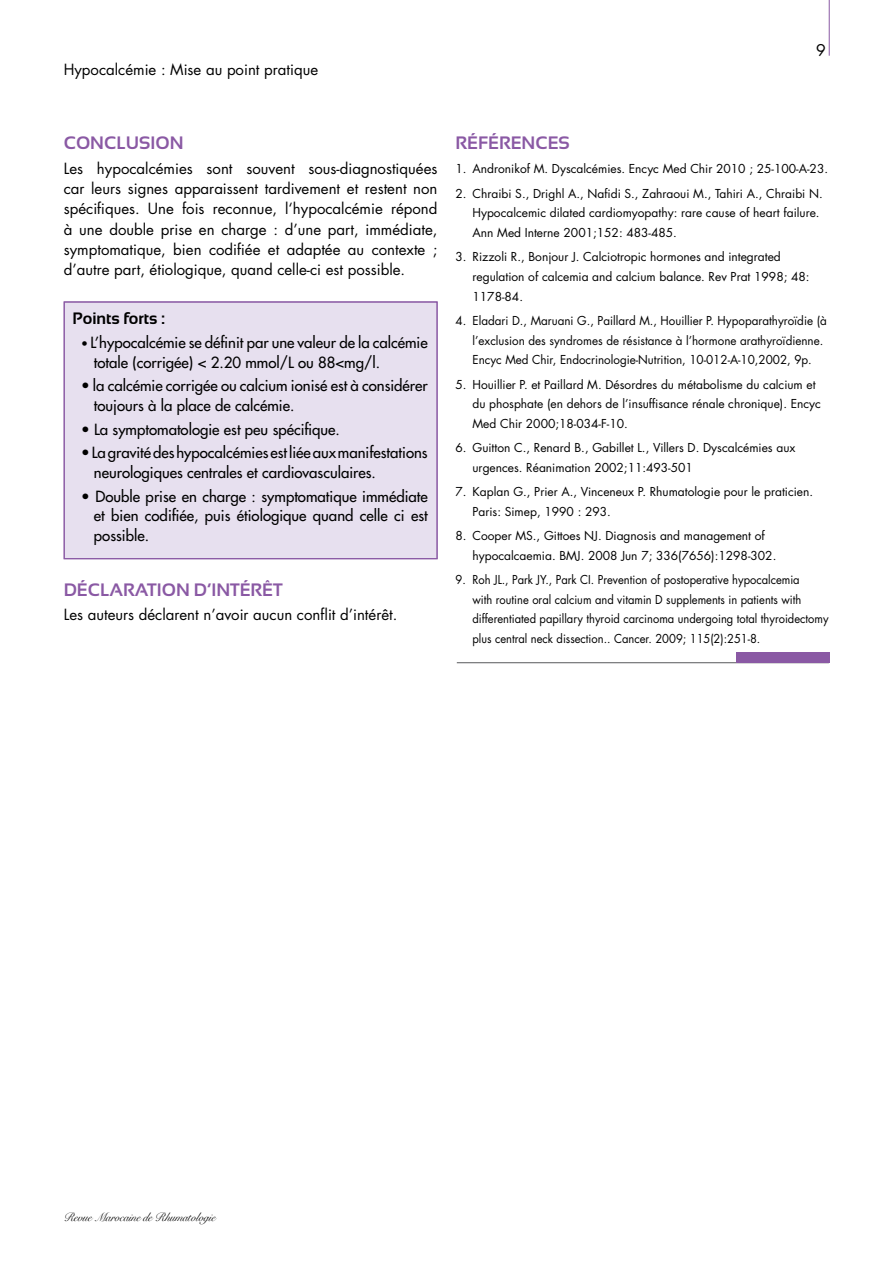
<style>
.page{position:relative;width:893px;height:1263px;background:#fff}
.page>*{position:absolute;margin:0;border:0;box-sizing:border-box;transform-origin:0 0}
.t1{font:700 18px "Sansation";color:#8a59a4}
.t2{font:700 16.5px "Sansation";color:#000}
.t3{font:15.75px "Futura";color:#000}
.t4{font:15px/19.5px "Futura";color:#000}
.t5{font:15px/20.2px "Futura";color:#000;text-align:justify}
.t6{font:12px/19.8px "Futura";color:#000}
.t7{font:12px/19.8px "Futura";color:#000;scale:.93 1}
.t8{font:12px "Judith";color:#000}
.s1{font-size:12px}
</style>
<div class="page">
<hr style="left:829px;top:0;width:1px;height:56px;background:#8a59a4">
<hr style="left:457px;top:662px;width:372px;height:1px;background:#58595b">
<div style="left:736px;top:652px;width:94px;height:11px;background:#8a59a4"></div>
<div style="left:66px;top:304px;width:369px;height:253px;background:#e7e0ef"></div>
<div style="left:64px;top:302px;width:373px;height:257px;border:1px solid #8a59a4"></div>
<p class="t5" style="left:64px;top:60px;width:256px">Hypocalcémie : Mise au point pratique</p>
<h3 class="t3" style="left:816px;top:40px;width:11px">9</h3>
<h1 class="t1" style="left:64px;top:133px;width:121px">CONCLUSION</h1>
<p class="t5" style="left:64px;top:158px;width:375px">Les hypocalcémies sont souvent sous-diagnostiquées car leurs signes apparaissent tardivement et restent non spécifiques. Une fois reconnue, l‘hypocalcémie répond à une double prise en charge : d’une part, immédiate, symptomatique, bien codifiée et adaptée au contexte ; d’autre part, étiologique, quand celle-ci est possible.</p>
<h2 class="t2" style="left:73px;top:309px;width:94px">POINTS FORTS :</h2>
<p class="t4" style="left:94px;top:333px;width:335px;text-indent:-13px"><span class="s1">•</span> L’hypocalcémie se définit par une valeur de la calcémie totale (corrigée) &lt; 2.20 mmol/L ou 88&lt;mg/l.</p>
<p class="t4" style="left:94px;top:376px;width:335px;text-indent:-13px">• la calcémie corrigée ou calcium ionisé est à considérer toujours à la place de calcémie.</p>
<p class="t4" style="left:81px;top:419px;width:260px">• La symptomatologie est peu spécifique.</p>
<p class="t4" style="left:94px;top:443px;width:335px;text-indent:-13px">• La gravité des hypocalcémies est liée aux manifestations neurologiques centrales et cardiovasculaires.</p>
<p class="t4" style="left:94px;top:486px;width:335px;text-align:justify;text-indent:-13px">• Double prise en charge : symptomatique immédiate et bien codifiée, puis étiologique quand celle ci est possible.</p>
<h1 class="t1" style="left:64px;top:580px;width:220px">DÉCLARATION D’INTÉRÊT</h1>
<p class="t5" style="left:64px;top:605px;width:335px">Les auteurs déclarent n’avoir aucun conflit d’intérêt.</p>
<h1 class="t1" style="left:455px;top:133px;width:116px">RÉFÉRENCES</h1>
<p class="t6" style="left:455px;top:159px;width:374px">1. Andronikof M. Dyscalcémies. Encyc Med Chir 2010 ; 25-100-A-23.</p>
<p class="t6" style="left:472px;top:183px;width:352px;text-indent:-17px">2. Chraibi S., Drighl A., Nafidi S., Zahraoui M., Tahiri A., Chraibi N.<br>Hypocalcemic dilated cardiomyopathy: rare cause of heart failure.<br>Ann Med Interne 2001;152: 483-485.</p>
<p class="t6" style="left:472px;top:247px;width:339px;text-indent:-17px">3. Rizzoli R., Bonjour J. Calciotropic hormones and integrated regulation of calcemia and calcium balance. Rev Prat 1998; 48:<br>1178-84.</p>
<p class="t6" style="left:472px;top:311px;width:356px;text-indent:-17px">4. Eladari D., Maruani G., Paillard M., Houillier P. Hypoparathyroïdie (à l’exclusion des syndromes de résistance à l’hormone arathyroïdienne.<br>Encyc Med Chir, Endocrinologie-Nutrition, 10-012-A-10,2002, 9p.</p>
<p class="t6" style="left:472px;top:374px;width:350px;text-indent:-17px">5. Houillier P. et Paillard M. Désordres du métabolisme du calcium et du phosphate (en dehors de l’insuffisance rénale chronique). Encyc<br>Med Chir 2000;18-034-F-10.</p>
<p class="t6" style="left:472px;top:438px;width:324px;text-indent:-17px">6. Guitton C., Renard B., Gabillet L., Villers D. Dyscalcémies aux urgences. Réanimation 2002;11:493-501</p>
<p class="t6" style="left:472px;top:482px;width:342px;text-indent:-17px">7. Kaplan G., Prier A., Vinceneux P. Rhumatologie pour le praticien.<br>Paris: Simep, 1990 : 293.</p>
<p class="t6" style="left:472px;top:526px;width:305px;text-indent:-17px">8. Cooper MS., Gittoes NJ. Diagnosis and management of hypocalcaemia. BMJ. 2008 Jun 7; 336(7656):1298-302.</p>
<p class="t7" style="left:472px;top:569px;width:384px;text-indent:-17px">9. Roh JL., Park JY., Park CI. Prevention of postoperative hypocalcemia<br>with routine oral calcium and vitamin D supplements in patients with differentiated papillary thyroid carcinoma undergoing total thyroidectomy plus central neck dissection.. Cancer. 2009; 115(2):251-8.</p>
<p class="t8" style="left:64px;top:1210px;width:153px">Revue Marocaine de Rhumatologie</p>
</div>
